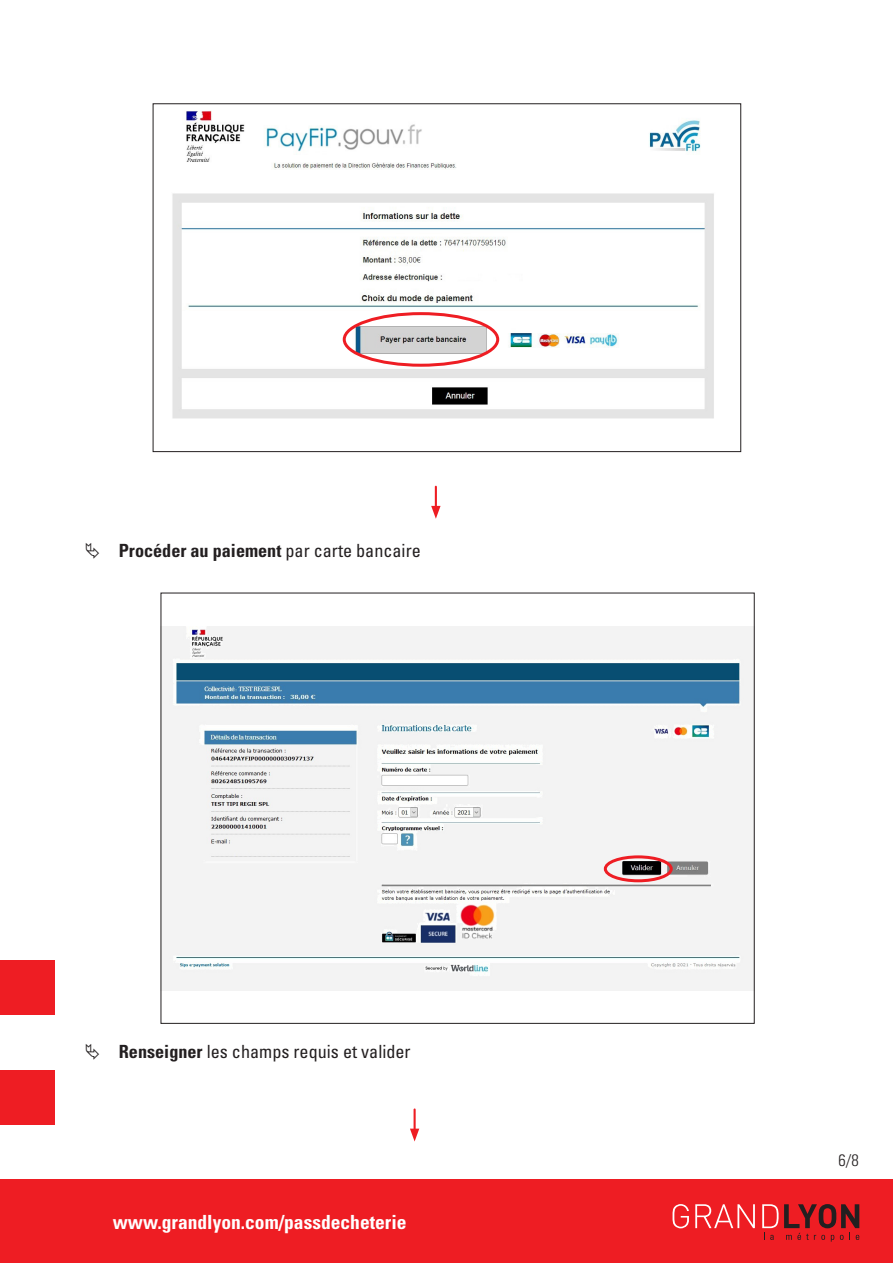
<style>
.page{position:relative;width:893px;height:1263px;background:#fff}
.page>*{position:absolute;margin:0;border:0;box-sizing:border-box;transform-origin:0 0}
.t1{font:700 condensed 19.5px "Univers";color:#fff}
.t2{font:700 condensed 18.15px "Univers";color:#231f20}
.t3{font:condensed 18.15px "Univers";color:#231f20}
.t4{font:300 condensed 16.5px "Univers";color:#231f20}
.s1{font-weight:400}
.s2{font-weight:700}
</style>
<div class="page">
<div style="left:0;top:1179px;width:893px;height:84px;background:#ee1d23"></div>
<svg style="left:673px;top:1204px;width:16px;height:24px"></svg>
<svg style="left:695px;top:1204px;width:60px;height:24px"></svg>
<svg style="left:762px;top:1204px;width:97px;height:38px"></svg>
<div style="left:0;top:960px;width:55px;height:55px;background:#ee1d23"></div>
<div style="left:0;top:1070px;width:55px;height:55px;background:#ee1d23"></div>
<img style="left:163px;top:626px;width:589px;height:364px">
<img style="left:172px;top:110px;width:542px;height:309px">
<hr style="left:414px;top:1109px;width:2px;height:23px;background:#ee1d23">
<svg style="left:410px;top:1128px;width:9px;height:13px"></svg>
<hr style="left:435px;top:487px;width:2px;height:23px;background:#ee1d23">
<svg style="left:431px;top:506px;width:10px;height:13px"></svg>
<div style="left:343px;top:312px;width:156px;height:55px;border:3px solid #ee1d23;border-radius:50%"></div>
<div style="left:604px;top:855px;width:69px;height:27px;border:3px solid #ee1d23;border-radius:50%"></div>
<p class="t2" style="left:119px;top:539px;width:303px">Procéder au paiement <span class="s1">par carte bancaire</span></p>
<p class="t3" style="left:119px;top:1040px;width:293px"><span class="s2">Renseigner</span> les champs requis et valider</p>
<p class="t1" style="left:113px;top:1210px;width:295px">www.grandlyon.com/passdecheterie</p>
<p class="t4" style="left:838px;top:1150px;width:22px">6/8</p>
</div>
